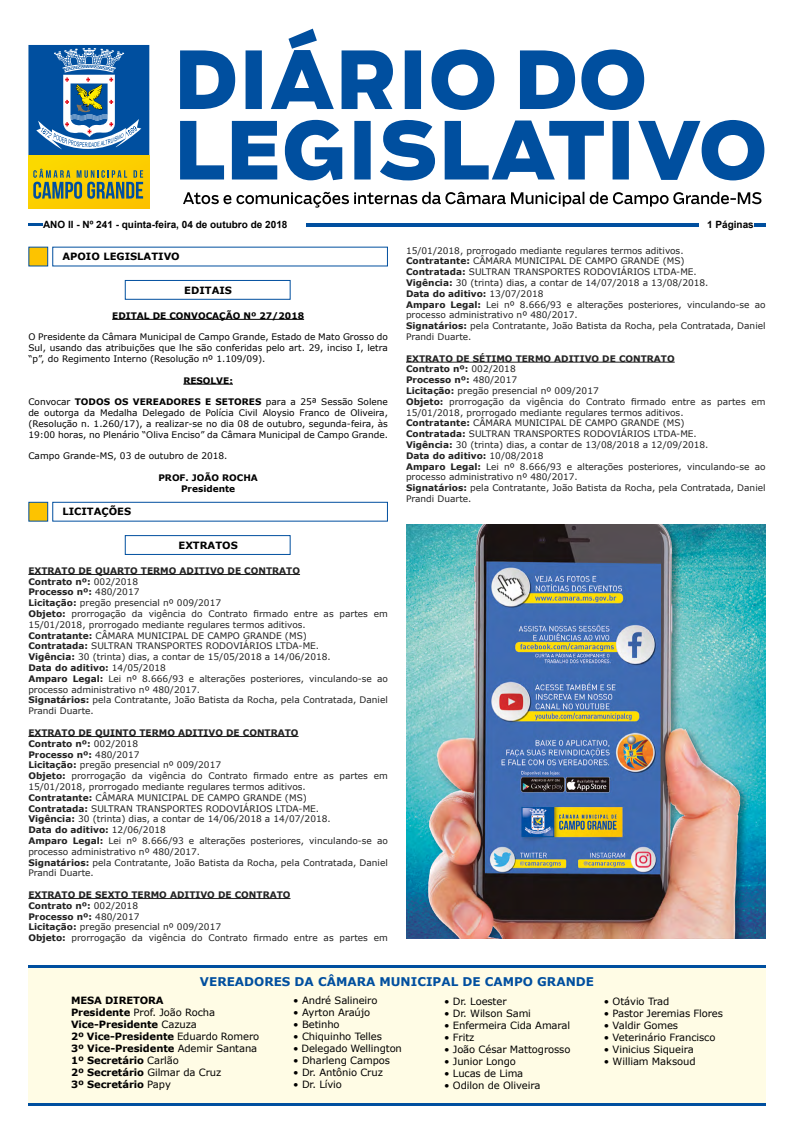
<style>
.page{position:relative;width:794px;height:1134px;background:#fff}
.page>*{position:absolute;margin:0;border:0;box-sizing:border-box;transform-origin:0 0}
.t1{font:700 12px "Verdana";color:#004f9f}
.t2{font:10px "Verdana";letter-spacing:-.01em;color:#000}
.t3{font:700 10px/12px "Verdana";letter-spacing:-.01em;color:#000}
.t4{font:700 10px "Arial";color:#000}
.t5{font:9px/10.8px "Verdana";color:#222}
.t6{font:9px/10.8px "Verdana";color:#000;text-align:justify}
.t7{font:700 9px/10.8px "Verdana";color:#000;text-align:center}
.s1{font-weight:700}
.s2{font-weight:400}
</style>
<div class="page">
<svg style="left:180px;top:29px;width:584px;height:151px"></svg>
<svg style="left:183px;top:192px;width:578px;height:16px"></svg>
<div style="left:29px;top:155px;width:120px;height:53px;background:#fcd000"></div>
<svg style="left:33px;top:169px;width:110px;height:30px"></svg>
<svg style="left:28px;top:45px;width:121px;height:110px;background:#3e77ae"></svg>
<hr style="left:28px;top:223px;width:14px;height:3px;background:#004f9f">
<hr style="left:306px;top:223px;width:393px;height:3px;background:#004f9f">
<svg style="left:754px;top:223px;width:11px;height:3px"></svg>
<div style="left:28px;top:965px;width:737px;height:138px;background:#fffce5"></div>
<hr style="left:28px;top:965px;width:737px;height:3px;background:#004f9f">
<hr style="left:28px;top:1103px;width:737px;height:3px;background:#004f9f">
<div style="left:28px;top:247px;width:20px;height:19px;background:#fdc300"></div>
<div style="left:125px;top:280px;width:166px;height:20px;background:#fff;border:1px solid #004f9f"></div>
<hr style="left:112px;top:319px;width:192px;height:1px;background:#000">
<hr style="left:183px;top:384px;width:50px;height:1px;background:#000">
<div style="left:28px;top:502px;width:20px;height:20px;background:#fdc300;border:1px solid #004f9f"></div>
<div style="left:52px;top:502px;width:336px;height:20px;background:#fff;border:1px solid #004f9f"></div>
<div style="left:125px;top:535px;width:166px;height:20px;background:#fff;border:1px solid #004f9f"></div>
<hr style="left:28px;top:574px;width:272px;height:1px;background:#222">
<hr style="left:28px;top:736px;width:270px;height:1px;background:#222">
<hr style="left:28px;top:898px;width:262px;height:1px;background:#222">
<hr style="left:406px;top:362px;width:268px;height:1px;background:#222">
<img style="left:406px;top:525px;width:359px;height:413px">
<p class="t4" style="left:43px;top:218px;width:246px">ANO II - Nº 241 - quinta-feira, 04 de outubro de 2018</p>
<p class="t4" style="left:707px;top:218px;width:48px">1 Páginas</p>
<p class="t3" style="left:62px;top:250px;width:119px">APOIO LEGISLATIVO</p>
<p class="t3" style="left:184px;top:284px;width:49px">EDITAIS</p>
<p class="t7" style="left:112px;top:310px;width:193px">EDITAL DE CONVOCAÇÃO Nº 27/2018</p>
<p class="t6" style="left:28px;top:332px;width:361px">O Presidente da Câmara Municipal de Campo Grande, Estado de Mato Grosso do Sul, usando das atribuições que lhe são conferidas pelo art. 29, inciso I, letra “p”, do Regimento Interno (Resolução nº 1.109/09).</p>
<p class="t7" style="left:183px;top:375px;width:51px">RESOLVE:</p>
<p class="t6" style="left:28px;top:396px;width:361px">Convocar <span class="s1">TODOS OS VEREADORES E SETORES</span> para a 25ª Sessão Solene de outorga da Medalha Delegado de Polícia Civil Aloysio Franco de Oliveira, (Resolução n. 1.260/17), a realizar-se no dia 08 de outubro, segunda-feira, às 19:00 horas, no Plenário “Oliva Enciso” da Câmara Municipal de Campo Grande.</p>
<p class="t6" style="left:28px;top:450px;width:201px">Campo Grande-MS, 03 de outubro de 2018.</p>
<p class="t7" style="left:158px;top:472px;width:101px">PROF. JOÃO ROCHA<br>Presidente</p>
<p class="t3" style="left:62px;top:505px;width:70px">LICITAÇÕES</p>
<p class="t3" style="left:178px;top:539px;width:61px">EXTRATOS</p>
<p class="t5" style="left:28px;top:565px;width:361px"><span class="s1">EXTRATO DE QUARTO TERMO ADITIVO DE CONTRATO<br>Contrato nº:</span> 002/2018<br><span class="s1">Processo nº:</span> 480/2017<br><span class="s1">Licitação:</span> pregão presencial nº 009/2017<br><span class="s1">Objeto:</span> prorrogação da vigência do Contrato firmado entre as partes em 15/01/2018, prorrogado mediante regulares termos aditivos.<br><span class="s1">Contratante:</span> CÂMARA MUNICIPAL DE CAMPO GRANDE (MS)<br><span class="s1">Contratada:</span> SULTRAN TRANSPORTES RODOVIÁRIOS LTDA-ME.<br><span class="s1">Vigência:</span> 30 (trinta) dias, a contar de 15/05/2018 a 14/06/2018.<br><span class="s1">Data do aditivo:</span> 14/05/2018<br><span class="s1">Amparo Legal:</span> Lei nº 8.666/93 e alterações posteriores, vinculando-se ao processo administrativo nº 480/2017.<br><span class="s1">Signatários:</span> pela Contratante, João Batista da Rocha, pela Contratada, Daniel Prandi Duarte.</p>
<p class="t5" style="left:28px;top:727px;width:361px"><span class="s1">EXTRATO DE QUINTO TERMO ADITIVO DE CONTRATO<br>Contrato nº:</span> 002/2018<br><span class="s1">Processo nº:</span> 480/2017<br><span class="s1">Licitação:</span> pregão presencial nº 009/2017<br><span class="s1">Objeto:</span> prorrogação da vigência do Contrato firmado entre as partes em 15/01/2018, prorrogado mediante regulares termos aditivos.<br><span class="s1">Contratante:</span> CÂMARA MUNICIPAL DE CAMPO GRANDE (MS)<br><span class="s1">Contratada:</span> SULTRAN TRANSPORTES RODOVIÁRIOS LTDA-ME.<br><span class="s1">Vigência:</span> 30 (trinta) dias, a contar de 14/06/2018 a 14/07/2018.<br><span class="s1">Data do aditivo:</span> 12/06/2018<br><span class="s1">Amparo Legal:</span> Lei nº 8.666/93 e alterações posteriores, vinculando-se ao processo administrativo nº 480/2017.<br><span class="s1">Signatários:</span> pela Contratante, João Batista da Rocha, pela Contratada, Daniel Prandi Duarte.</p>
<p class="t5" style="left:28px;top:889px;width:361px"><span class="s1">EXTRATO DE SEXTO TERMO ADITIVO DE CONTRATO<br>Contrato nº:</span> 002/2018<br><span class="s1">Processo nº:</span> 480/2017<br><span class="s1">Licitação:</span> pregão presencial nº 009/2017<br><span class="s1">Objeto:</span> prorrogação da vigência do Contrato firmado entre as partes em</p>
<p class="t5" style="left:406px;top:245px;width:361px">15/01/2018, prorrogado mediante regulares termos aditivos.<br><span class="s1">Contratante:</span> CÂMARA MUNICIPAL DE CAMPO GRANDE (MS)<br><span class="s1">Contratada:</span> SULTRAN TRANSPORTES RODOVIÁRIOS LTDA-ME.<br><span class="s1">Vigência:</span> 30 (trinta) dias, a contar de 14/07/2018 a 13/08/2018.<br><span class="s1">Data do aditivo:</span> 13/07/2018<br><span class="s1">Amparo Legal:</span> Lei nº 8.666/93 e alterações posteriores, vinculando-se ao processo administrativo nº 480/2017.<br><span class="s1">Signatários:</span> pela Contratante, João Batista da Rocha, pela Contratada, Daniel Prandi Duarte.</p>
<p class="t5" style="left:406px;top:353px;width:361px"><span class="s1">EXTRATO DE SÉTIMO TERMO ADITIVO DE CONTRATO<br>Contrato nº:</span> 002/2018<br><span class="s1">Processo nº:</span> 480/2017<br><span class="s1">Licitação:</span> pregão presencial nº 009/2017<br><span class="s1">Objeto:</span> prorrogação da vigência do Contrato firmado entre as partes em 15/01/2018, prorrogado mediante regulares termos aditivos.<br><span class="s1">Contratante:</span> CÂMARA MUNICIPAL DE CAMPO GRANDE (MS)<br><span class="s1">Contratada:</span> SULTRAN TRANSPORTES RODOVIÁRIOS LTDA-ME.<br><span class="s1">Vigência:</span> 30 (trinta) dias, a contar de 13/08/2018 a 12/09/2018.<br><span class="s1">Data do aditivo:</span> 10/08/2018<br><span class="s1">Amparo Legal:</span> Lei nº 8.666/93 e alterações posteriores, vinculando-se ao processo administrativo nº 480/2017.<br><span class="s1">Signatários:</span> pela Contratante, João Batista da Rocha, pela Contratada, Daniel Prandi Duarte.</p>
<h1 class="t1" style="left:200px;top:973px;width:395px">VEREADORES DA CÂMARA MUNICIPAL DE CAMPO GRANDE</h1>
<p class="t3" style="left:71px;top:994px;width:190px">MESA DIRETORA<br>Presidente <span class="s2">Prof. João Rocha<br></span>Vice-Presidente <span class="s2">Cazuza<br></span>2º Vice-Presidente <span class="s2">Eduardo Romero<br></span>3º Vice-Presidente <span class="s2">Ademir Santana<br></span>1º Secretário <span class="s2">Carlão<br></span>2º Secretário <span class="s2">Gilmar da Cruz<br></span>3º Secretário <span class="s2">Papy</span></p>
<p class="t2" style="left:293px;top:994px;width:86px">• André Salineiro</p>
<p class="t2" style="left:444px;top:994px;width:64px">• Dr. Loester</p>
<p class="t2" style="left:444px;top:1006px;width:88px">• Dr. Wilson Sami</p>
<p class="t2" style="left:444px;top:1018px;width:128px">• Enfermeira Cida Amaral</p>
<p class="t2" style="left:444px;top:1030px;width:32px">• Fritz</p>
<p class="t2" style="left:444px;top:1042px;width:128px">• João César Mattogrosso</p>
<p class="t2" style="left:444px;top:1054px;width:73px">• Junior Longo</p>
<p class="t2" style="left:444px;top:1066px;width:81px">• Lucas de Lima</p>
<p class="t2" style="left:444px;top:1078px;width:98px">• Odilon de Oliveira</p>
<p class="t2" style="left:293px;top:1006px;width:78px">• Ayrton Araújo</p>
<p class="t2" style="left:293px;top:1018px;width:48px">• Betinho</p>
<p class="t2" style="left:293px;top:1030px;width:90px">• Chiquinho Telles</p>
<p class="t2" style="left:293px;top:1042px;width:110px">• Delegado Wellington</p>
<p class="t2" style="left:293px;top:1054px;width:98px">• Dharleng Campos</p>
<p class="t2" style="left:293px;top:1066px;width:91px">• Dr. Antônio Cruz</p>
<p class="t2" style="left:293px;top:1078px;width:50px">• Dr. Lívio</p>
<p class="t2" style="left:604px;top:994px;width:67px">• Otávio Trad</p>
<p class="t2" style="left:604px;top:1006px;width:121px">• Pastor Jeremias Flores</p>
<p class="t2" style="left:604px;top:1018px;width:76px">• Valdir Gomes</p>
<p class="t2" style="left:604px;top:1030px;width:113px">• Veterinário Francisco</p>
<p class="t2" style="left:604px;top:1042px;width:91px">• Vinicius Siqueira</p>
<p class="t2" style="left:604px;top:1054px;width:93px">• William Maksoud</p>
</div>
